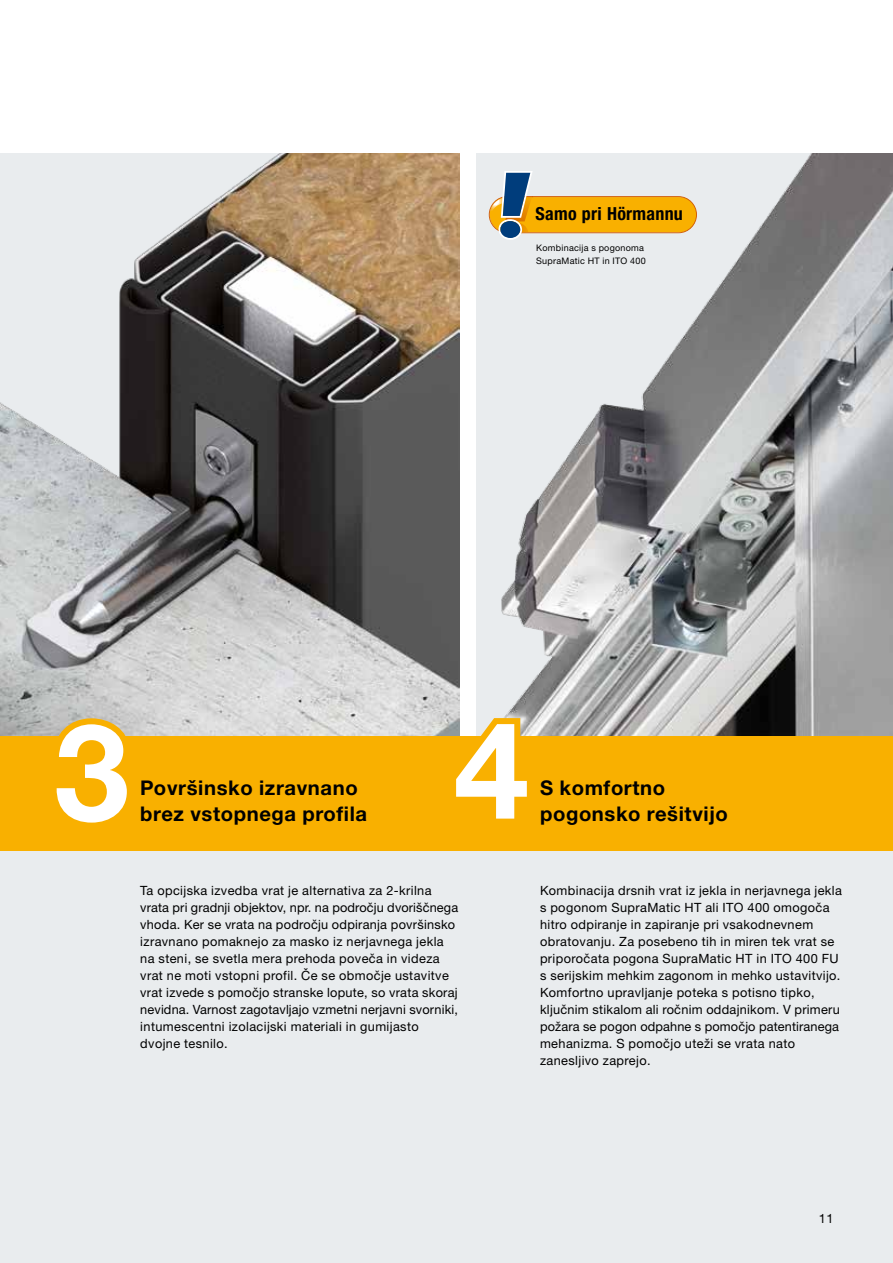
<style>
.page{position:relative;width:893px;height:1263px;background:#fff}
.page>*{position:absolute;margin:0;border:0;box-sizing:border-box;transform-origin:0 0}
.t1{font:700 135px "Hoermann Helvetica Neue";color:#fff}
.t2{font:700 20.25px/25.5px "Hoermann Helvetica Neue";letter-spacing:.03em;color:#000}
.t3{font:700 condensed 18px "Hoermann Helvetica Neue";letter-spacing:.015em;color:#000}
.t4{font:12.75px/17px "Hoermann Helvetica Neue Rm";letter-spacing:.03em;color:#000}
.t5{font:9px/12.8px "Hoermann Helvetica Neue Rm";letter-spacing:.03em;color:#000}
</style>
<div class="page">
<div style="left:0;top:736px;width:893px;height:527px;background:#e9ecee"></div>
<div style="left:0;top:736px;width:893px;height:114px;background:#f9b000"></div>
<img style="left:0;top:153px;width:459px;height:583px">
<img style="left:476px;top:153px;width:417px;height:583px">
<svg style="left:489px;top:171px;width:208px;height:69px"></svg>
<svg style="left:45px;top:712px;width:94px;height:24px"></svg>
<svg style="left:444px;top:712px;width:95px;height:24px"></svg>
<h3 class="t3" style="left:535px;top:202px;width:149px">Samo pri Hörmannu</h3>
<p class="t5" style="left:536px;top:241px;width:111px">Kombinacija s pogonoma<br>SupraMatic HT in ITO 400</p>
<h1 class="t1" style="left:54px;top:676px;width:77px">3</h1>
<h1 class="t1" style="left:454px;top:674px;width:77px">4</h1>
<h2 class="t2" style="left:140px;top:774px;width:228px">Površinsko izravnano brez vstopnega profila</h2>
<h2 class="t2" style="left:540px;top:774px;width:127px">S komfortno</h2>
<h2 class="t2" style="left:540px;top:799px;width:189px">pogonsko rešitvijo</h2>
<p class="t4" style="left:140px;top:881px;width:319px">Ta opcijska izvedba vrat je alternativa za 2-krilna vrata pri gradnji objektov, npr. na področju dvoriščnega vhoda. Ker se vrata na področju odpiranja površinsko izravnano pomaknejo za masko iz nerjavnega jekla na steni, se svetla mera prehoda poveča in videza vrat ne moti vstopni profil. Če se območje ustavitve vrat izvede s pomočjo stranske lopute, so vrata skoraj nevidna. Varnost zagotavljajo vzmetni nerjavni svorniki, intumescentni izolacijski materiali in gumijasto dvojne tesnilo.</p>
<p class="t4" style="left:540px;top:881px;width:303px">Kombinacija drsnih vrat iz jekla in nerjavnega jekla s pogonom SupraMatic HT ali ITO 400 omogoča hitro odpiranje in zapiranje pri vsakodnevnem obratovanju. Za posebeno tih in miren tek vrat se priporočata pogona SupraMatic HT in ITO 400 FU s serijskim mehkim zagonom in mehko ustavitvijo.<br>Komfortno upravljanje poteka s potisno tipko, ključnim stikalom ali ročnim oddajnikom. V primeru požara se pogon odpahne s pomočjo patentiranega mehanizma. S pomočjo uteži se vrata nato zanesljivo zaprejo.</p>
<p class="t4" style="left:819px;top:1209px;width:16px">11</p>
</div>
